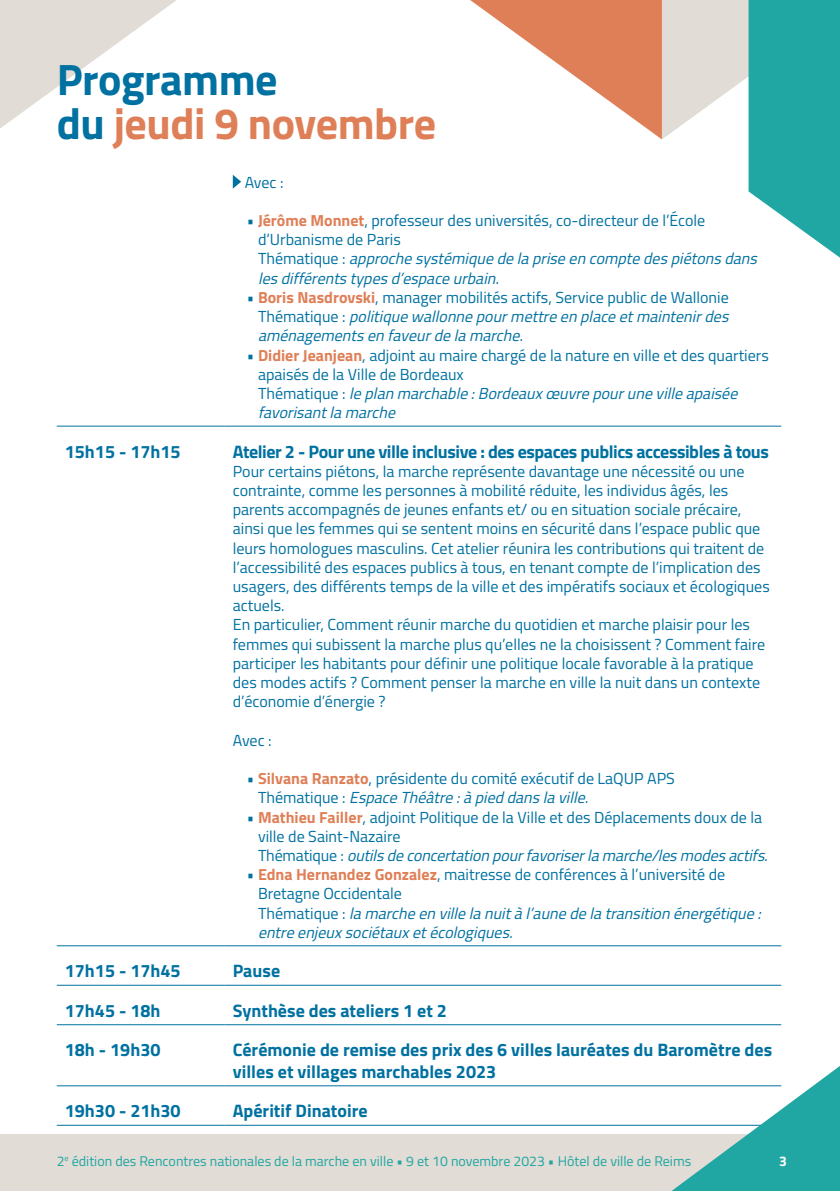
<style>
.page{position:relative;width:840px;height:1191px;background:#fff}
.page>*{position:absolute;margin:0;border:0;box-sizing:border-box;transform-origin:0 0}
.t1{font:700 44px/44px "Cairo";letter-spacing:-.01em;color:#df7f57}
.t2{font:700 18px/21.6px "Cairo";color:#0071a1}
.t3{font:700 18px "Cairo";letter-spacing:-.025em;color:#0071a1}
.t4{font:16px/19.2px "Cairo";color:#0071a1}
.t5{font:italic 16px/19.2px "Cairo";color:#0071a1}
.t6{font:14px "Cairo";color:#20a6a3}
.t7{font:700 14px "Cairo";color:#fff}
.s1{color:#0071a1}
.s2{font-style:normal}
.s3{font-weight:700;font-style:normal;color:#df7f57}
.s4{font-weight:700;color:#df7f57}
.s5{font-style:italic}
</style>
<div class="page">
<svg style="left:0;top:0;width:176px;height:128px"></svg>
<svg style="left:470px;top:0;width:369px;height:257px"></svg>
<div style="left:0;top:1134px;width:839px;height:57px;background:#e1dcd5"></div>
<hr style="left:57px;top:426px;width:168px;height:1px;background:#0071a1">
<hr style="left:225px;top:426px;width:555px;height:1px;background:#0071a1">
<hr style="left:57px;top:945px;width:168px;height:1px;background:#0071a1">
<hr style="left:225px;top:945px;width:555px;height:1px;background:#0071a1">
<hr style="left:57px;top:985px;width:168px;height:1px;background:#0071a1">
<hr style="left:225px;top:985px;width:555px;height:1px;background:#0071a1">
<hr style="left:57px;top:1024px;width:168px;height:1px;background:#0071a1">
<hr style="left:225px;top:1024px;width:555px;height:1px;background:#0071a1">
<hr style="left:57px;top:1085px;width:168px;height:1px;background:#0071a1">
<hr style="left:225px;top:1085px;width:555px;height:1px;background:#0071a1">
<hr style="left:57px;top:1125px;width:168px;height:1px;background:#0071a1">
<hr style="left:225px;top:1125px;width:555px;height:1px;background:#0071a1">
<svg style="left:233px;top:175px;width:8px;height:14px"></svg>
<svg style="left:671px;top:1066px;width:168px;height:125px"></svg>
<h1 class="t1" style="left:57px;top:58px;width:381px"><span class="s1">Programme<br>du</span> jeudi 9 novembre</h1>
<p class="t4" style="left:244px;top:172px;width:40px">Avec :</p>
<p class="t5" style="left:258px;top:211px;width:505px;text-indent:-11px"><span class="s2">•</span> <span class="s3">Jérôme Monnet</span><span class="s2">, professeur des universités, co-directeur de l’École d’Urbanisme de Paris<br>T h é m a t i q u e :</span> approchesystémiquedelapriseencomptedespiétonsdans lesdifférentstypesd’espaceurbain.</p>
<p class="t5" style="left:258px;top:288px;width:476px;text-indent:-11px"><span class="s2">•</span> <span class="s3">Boris Nasdrovski</span><span class="s2">, manager mobilités actifs, Service public de Wallonie<br>T h é m a t i q u e :</span> politiquewallonnepourmettreenplaceetmaintenirdes aménagementsenfaveurdelamarche.</p>
<p class="t4" style="left:258px;top:345px;width:512px;text-indent:-11px">• <span class="s4">Didier Jeanjean</span>, adjoint au maire chargé de la nature en ville et des quartiers apaisés de la Ville de Bordeaux<br>T h é m a t i q u e : <span class="s5">leplanmarchable:Bordeauxœuvrepourunevilleapaisée favorisantlamarche</span></p>
<p class="t2" style="left:65px;top:440px;width:117px">15h15 - 17h15</p>
<p class="t3" style="left:233px;top:436px;width:537px">Atelier 2 - Pour une ville inclusive : des espaces publics accessibles à tous</p>
<p class="t4" style="left:233px;top:461px;width:538px">Pour certains piétons, la marche représente davantage une nécessité ou une contrainte, comme les personnes à mobilité réduite, les individus âgés, les parents accompagnés de jeunes enfants et/ ou en situation sociale précaire, ainsi que les femmes qui se sentent moins en sécurité dans l’espace public que leurs homologues masculins. Cet atelier réunira les contributions qui traitent de l’accessibilité des espaces publics à tous, en tenant compte de l’implication des usagers, des différents temps de la ville et des impératifs sociaux et écologiques actuels.<br>En particulier, Comment réunir marche du quotidien et marche plaisir pour les femmes qui subissent la marche plus qu’elles ne la choisissent ? Comment faire participer les habitants pour définir une politique locale favorable à la pratique des modes actifs ? Comment penser la marche en ville la nuit dans un contexte d’économie d’énergie ?</p>
<p class="t4" style="left:233px;top:730px;width:40px">Avec :</p>
<p class="t4" style="left:258px;top:769px;width:418px;text-indent:-11px">• <span class="s4">Silvana Ranzato</span>, présidente du comité exécutif de LaQUP APS<br>T h é m a t i q u e : <span class="s5">EspaceThéâtre:àpieddanslaville.</span></p>
<p class="t4" style="left:258px;top:807px;width:516px;text-indent:-11px">• <span class="s4">Mathieu Failler</span>, adjoint Politique de la Ville et des Déplacements doux de la ville de Saint-Nazaire<br>T h é m a t i q u e : <span class="s5">outilsdeconcertationpourfavoriserlamarche/lesmodesactifs.</span></p>
<p class="t5" style="left:258px;top:865px;width:509px;text-indent:-11px"><span class="s2">•</span> <span class="s3">Edna Hernandez Gonzalez</span><span class="s2">, maitresse de conférences à l’université de Bretagne Occidentale<br>T h é m a t i q u e :</span> lamarcheenvillelanuitàl’aunedelatransitionénergétique: entreenjeuxsociétauxetécologiques.</p>
<p class="t2" style="left:65px;top:960px;width:117px">17h15 - 17h45</p>
<p class="t2" style="left:233px;top:960px;width:49px">Pause</p>
<p class="t2" style="left:65px;top:999px;width:97px">17h45 - 18h</p>
<p class="t2" style="left:233px;top:999px;width:216px">Synthèse des ateliers 1 et 2</p>
<p class="t2" style="left:65px;top:1039px;width:97px">18h - 19h30</p>
<p class="t2" style="left:233px;top:1039px;width:540px">Cérémonie de remise des prix des 6 villes lauréates du Baromètre des villes et villages marchables 2023</p>
<p class="t2" style="left:65px;top:1100px;width:117px">19h30 - 21h30</p>
<p class="t2" style="left:233px;top:1100px;width:136px">Apéritif Dinatoire</p>
<p class="t6" style="left:57px;top:1150px;width:635px">2<sup>e</sup> édition des Rencontres nationales de la marche en ville • 9 et 10 novembre 2023 • Hôtel de ville de Reims</p>
<p class="t7" style="left:778px;top:1149px;width:9px">3</p>
</div>
